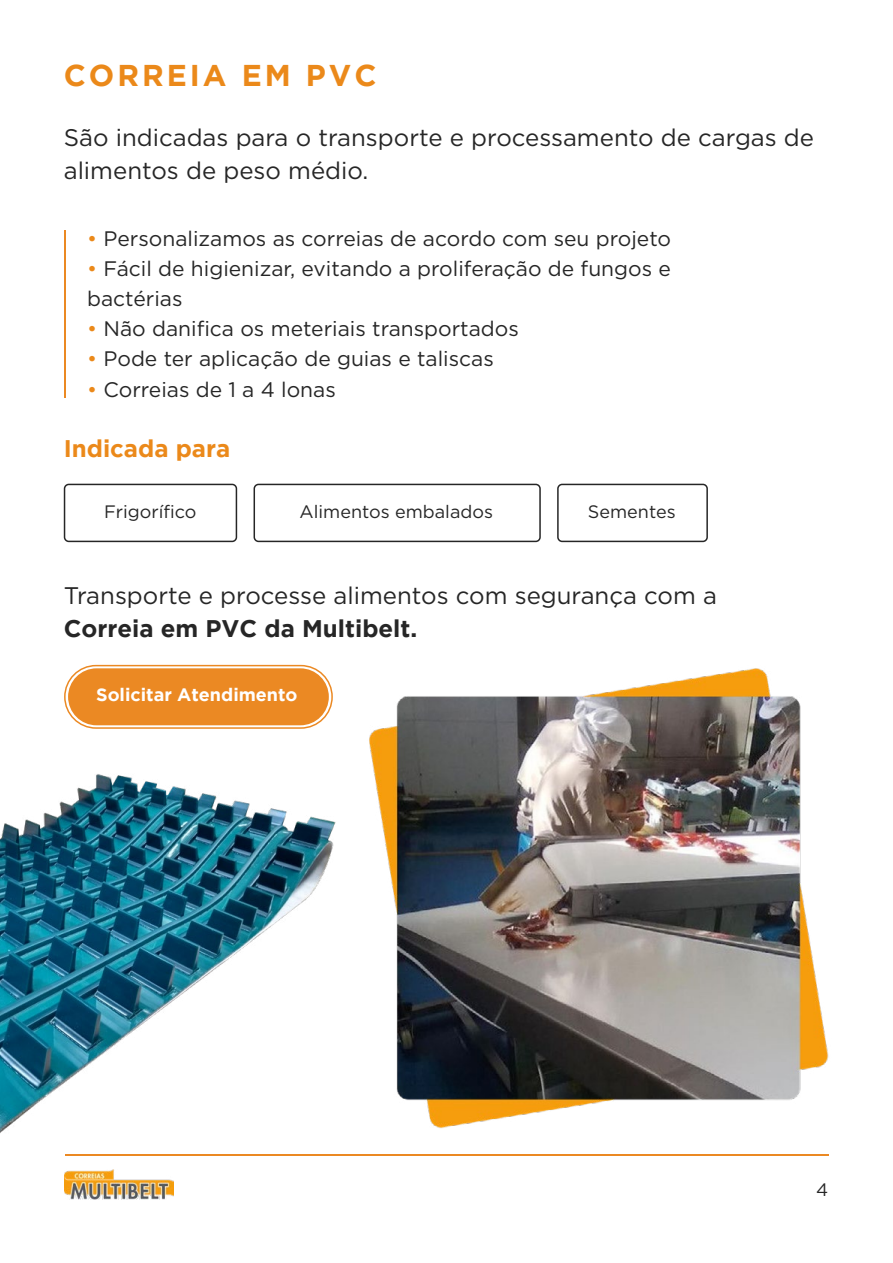
<style>
.page{position:relative;width:893px;height:1263px;background:#fff}
.page>*{position:absolute;margin:0;border:0;box-sizing:border-box;transform-origin:0 0}
.t1{font:700 30px "Gotham";letter-spacing:.1em;color:#eb891a}
.t2{font:24px/33px "Gotham";color:#262626}
.t3{font:700 24px "Gotham";color:#262626}
.t4{font:700 24px "Gotham";color:#eb891a}
.t5{font:21px/30px "Gotham";color:#262626}
.t6{font:18px "Gotham";color:#262626}
.t7{font:700 18px "Gotham";color:#fff}
.s1{color:#eb891a}
</style>
<div class="page">
<hr style="left:64px;top:230px;width:2px;height:168px;background:#eb8923">
<div style="left:64px;top:484px;width:173px;height:58px;border:2px solid #262626;border-radius:4px"></div>
<div style="left:68px;top:668px;width:261px;height:57px;background:#eb8923;border-radius:28px"></div>
<div style="left:64px;top:665px;width:269px;height:64px;border:2px solid #eb8923;border-radius:31px"></div>
<div style="left:254px;top:484px;width:287px;height:58px;border:2px solid #262626;border-radius:4px"></div>
<div style="left:557px;top:484px;width:151px;height:58px;border:2px solid #262626;border-radius:4px"></div>
<hr style="left:65px;top:1154px;width:764px;height:1px;background:#eb8923">
<img style="left:64px;top:1169px;width:109px;height:30px">
<img style="left:298px;top:664px;width:531px;height:492px">
<img style="left:0;top:755px;width:337px;height:378px">
<h1 class="t1" style="left:64px;top:58px;width:314px">CORREIA EM PVC</h1>
<p class="t2" style="left:64px;top:120px;width:752px">São indicadas para o transporte e processamento de cargas de alimentos de peso médio.</p>
<p class="t5" style="left:87px;top:224px;width:585px"><span class="s1">•</span> Personalizamos as correias de acordo com seu projeto</p>
<p class="t5" style="left:87px;top:254px;width:585px"><span class="s1">•</span> Fácil de higienizar, evitando a proliferação de fungos e bactérias</p>
<p class="t5" style="left:87px;top:314px;width:433px"><span class="s1">•</span> Não danifica os meteriais transportados</p>
<p class="t5" style="left:87px;top:344px;width:408px"><span class="s1">•</span> Pode ter aplicação de guias e taliscas</p>
<p class="t5" style="left:87px;top:374px;width:250px"><span class="s1">•</span> Correias de 1 a 4 lonas</p>
<p class="t4" style="left:64px;top:434px;width:168px">Indicada para</p>
<p class="t6" style="left:104px;top:500px;width:94px">Frigorífico</p>
<p class="t6" style="left:300px;top:500px;width:195px">Alimentos embalados</p>
<p class="t6" style="left:588px;top:500px;width:89px">Sementes</p>
<p class="t2" style="left:64px;top:578px;width:655px">Transporte e processe alimentos com segurança com a</p>
<p class="t3" style="left:64px;top:614px;width:355px">Correia em PVC da Multibelt.</p>
<p class="t7" style="left:96px;top:684px;width:203px">Solicitar Atendimento</p>
<p class="t6" style="left:816px;top:1178px;width:14px">4</p>
</div>
